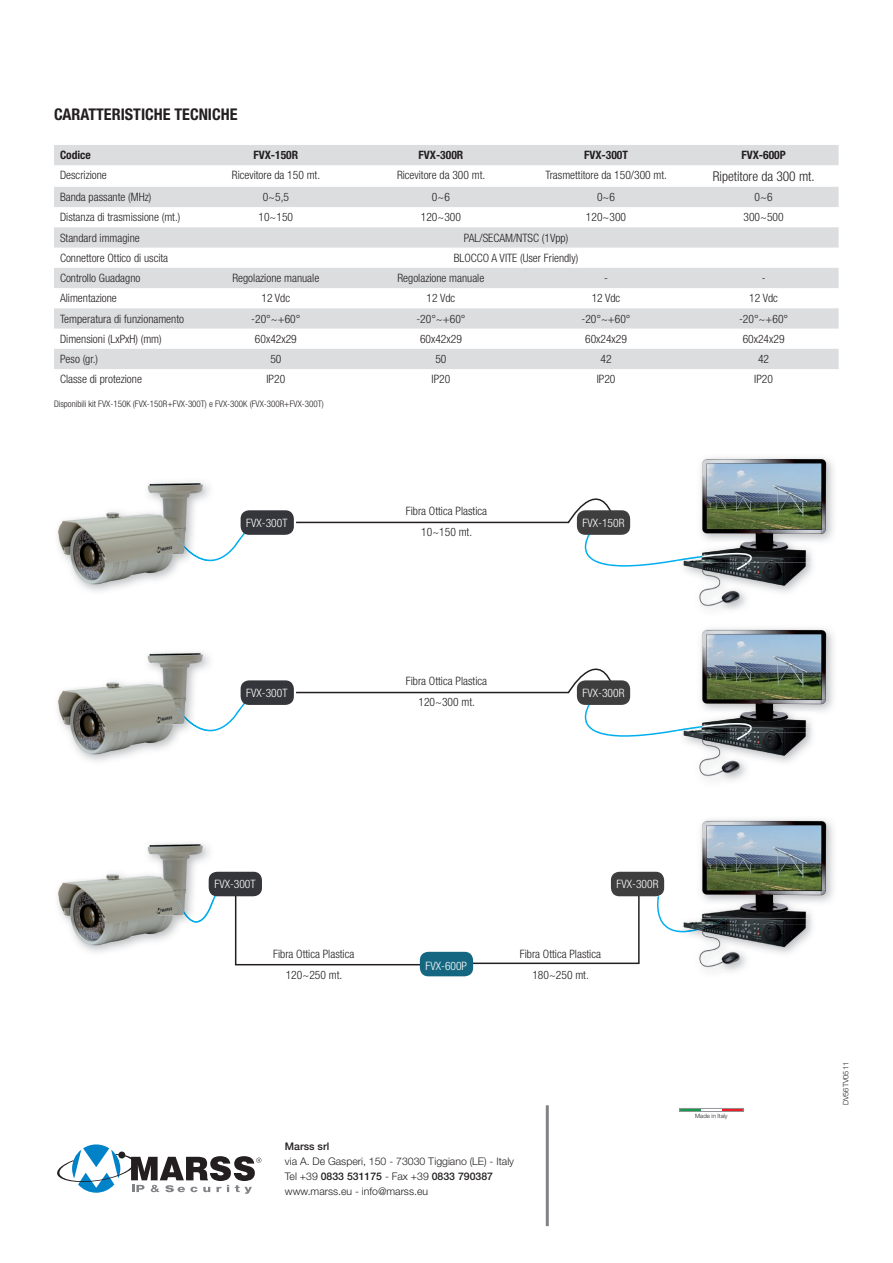
<style>
.page{position:relative;width:893px;height:1263px;background:#fff}
.page>*{position:absolute;margin:0;border:0;box-sizing:border-box;transform-origin:0 0}
.t1{font:700 condensed 16.2px "Helvetica Neue LT Std";color:#231f20}
.t2{font:300 condensed 13.5px "Helvetica Neue LT Std";color:#231f20}
.t3{font:300 condensed 11.55px/21px "Helvetica Neue LT Std";color:#231f20;text-align:center}
.t4{font:300 condensed 11.55px "Helvetica Neue LT Std";color:#fff}
.t5{font:700 condensed 11.55px "Helvetica Neue LT Std";color:#231f20}
.t6{font:300 10.5px/15px "Helvetica Neue LT Std";color:#231f20}
.t7{font:500 10.5px "Helvetica Neue LT Std";color:#231f20}
.t8{font:300 condensed 9px "Helvetica Neue LT Std";color:#231f20}
.t9{font:300 7.5px "Helvetica Neue LT Std";color:#231f20}
.t10{font:300 6px "Helvetica Neue LT Std";color:#231f20}
.s1{font-weight:500}
</style>
<div class="page">
<svg style="left:471px;top:890px;width:169px;height:75px"></svg>
<svg style="left:234px;top:892px;width:191px;height:74px"></svg>
<hr style="left:546px;top:1105px;width:3px;height:121px;background:#808285">
<svg style="left:54px;top:145px;width:785px;height:224px;fill:#dcdddf"></svg>
<div style="left:679px;top:1108px;width:64px;height:3px;border:1px solid #939598"></div>
<div style="left:241px;top:510px;width:53px;height:25px;background:#34363b;border-radius:9px"></div>
<svg style="left:208px;top:527px;width:42px;height:34px"></svg>
<img style="left:57px;top:482px;width:151px;height:108px">
<img style="left:177px;top:538px;width:31px;height:23px">
<img style="left:685px;top:563px;width:127px;height:46px">
<svg style="left:296px;top:476px;width:456px;height:94px"></svg>
<img style="left:697px;top:542px;width:115px;height:21px">
<img style="left:697px;top:556px;width:55px;height:7px">
<img style="left:699px;top:455px;width:129px;height:89px">
<img style="left:699px;top:542px;width:117px;height:15px">
<img style="left:699px;top:553px;width:53px;height:4px">
<div style="left:241px;top:680px;width:53px;height:25px;background:#34363b;border-radius:9px"></div>
<svg style="left:208px;top:697px;width:42px;height:34px"></svg>
<img style="left:57px;top:652px;width:151px;height:108px">
<img style="left:177px;top:708px;width:31px;height:23px">
<img style="left:685px;top:733px;width:127px;height:46px">
<svg style="left:296px;top:647px;width:456px;height:93px"></svg>
<img style="left:697px;top:712px;width:115px;height:21px">
<img style="left:697px;top:726px;width:55px;height:7px">
<img style="left:699px;top:626px;width:129px;height:88px">
<img style="left:699px;top:712px;width:117px;height:15px">
<img style="left:699px;top:723px;width:53px;height:4px">
<div style="left:209px;top:872px;width:53px;height:24px;background:#34363b;border-radius:9px"></div>
<img style="left:208px;top:872px;width:6px;height:42px">
<img style="left:57px;top:843px;width:151px;height:109px">
<img style="left:177px;top:900px;width:31px;height:23px">
<div style="left:611px;top:872px;width:53px;height:24px;background:#3e3e3f;border-radius:9px"></div>
<img style="left:679px;top:924px;width:133px;height:47px">
<img style="left:726px;top:918px;width:86px;height:6px">
<img style="left:699px;top:817px;width:129px;height:88px">
<img style="left:726px;top:903px;width:90px;height:15px">
<svg style="left:657px;top:896px;width:69px;height:36px"></svg>
<div style="left:420px;top:952px;width:53px;height:24px;background:#156781;border-radius:9px"></div>
<svg style="left:57px;top:1144px;width:204px;height:50px"></svg>
<h1 class="t1" style="left:54px;top:105px;width:185px">CARATTERISTICHE TECNICHE</h1>
<p class="t5" style="left:60px;top:148px;width:32px">Codice</p>
<p class="t5" style="left:253px;top:148px;width:46px">FVX-150R</p>
<p class="t5" style="left:418px;top:148px;width:46px">FVX-300R</p>
<p class="t5" style="left:584px;top:148px;width:45px">FVX-300T</p>
<p class="t5" style="left:741px;top:148px;width:46px">FVX-600P</p>
<p class="t3" style="left:60px;top:165px;width:48px">Descrizione</p>
<p class="t3" style="left:232px;top:165px;width:90px">Ricevitore da 150 mt.</p>
<p class="t3" style="left:397px;top:165px;width:90px">Ricevitore da 300 mt.</p>
<p class="t3" style="left:545px;top:165px;width:123px">Trasmettitore da 150/300 mt.</p>
<p class="t2" style="left:713px;top:168px;width:103px">Ripetitore da 300 mt.</p>
<p class="t3" style="left:60px;top:186px;width:93px">Banda passante (MHz)</p>
<p class="t3" style="left:263px;top:186px;width:28px">0~5,5</p>
<p class="t3" style="left:432px;top:186px;width:20px">0~6</p>
<p class="t3" style="left:597px;top:186px;width:20px">0~6</p>
<p class="t3" style="left:755px;top:186px;width:20px">0~6</p>
<p class="t3" style="left:60px;top:207px;width:122px">Distanza di trasmissione (mt.)</p>
<p class="t3" style="left:258px;top:207px;width:36px">10~150</p>
<p class="t3" style="left:421px;top:207px;width:42px">120~300</p>
<p class="t3" style="left:586px;top:207px;width:42px">120~300</p>
<p class="t3" style="left:743px;top:207px;width:42px">300~500</p>
<p class="t3" style="left:60px;top:227px;width:81px">Standard immagine</p>
<p class="t3" style="left:464px;top:227px;width:106px">PAL/SECAM/NTSC (1Vpp)</p>
<p class="t3" style="left:60px;top:247px;width:110px">Connettore Ottico di uscita</p>
<p class="t3" style="left:454px;top:247px;width:126px">BLOCCO A VITE (User Friendly)</p>
<p class="t3" style="left:60px;top:267px;width:82px">Controllo Guadagno</p>
<p class="t3" style="left:232px;top:267px;width:88px">Regolazione manuale</p>
<p class="t3" style="left:398px;top:267px;width:88px">Regolazione manuale</p>
<p class="t3" style="left:604px;top:267px;width:5px">-</p>
<p class="t3" style="left:762px;top:267px;width:5px">-</p>
<p class="t3" style="left:60px;top:288px;width:58px">Alimentazione</p>
<p class="t3" style="left:262px;top:288px;width:30px">12 Vdc</p>
<p class="t3" style="left:427px;top:288px;width:30px">12 Vdc</p>
<p class="t3" style="left:592px;top:288px;width:30px">12 Vdc</p>
<p class="t3" style="left:749px;top:288px;width:30px">12 Vdc</p>
<p class="t3" style="left:60px;top:308px;width:126px">Temperatura di funzionamento</p>
<p class="t3" style="left:251px;top:308px;width:51px">-20°~+60°</p>
<p class="t3" style="left:416px;top:308px;width:51px">-20°~+60°</p>
<p class="t3" style="left:581px;top:308px;width:51px">-20°~+60°</p>
<p class="t3" style="left:739px;top:308px;width:51px">-20°~+60°</p>
<p class="t3" style="left:60px;top:328px;width:103px">Dimensioni (LxPxH) (mm)</p>
<p class="t3" style="left:255px;top:328px;width:43px">60x42x29</p>
<p class="t3" style="left:420px;top:328px;width:43px">60x42x29</p>
<p class="t3" style="left:585px;top:328px;width:43px">60x24x29</p>
<p class="t3" style="left:743px;top:328px;width:43px">60x24x29</p>
<p class="t3" style="left:60px;top:348px;width:40px">Peso (gr.)</p>
<p class="t3" style="left:270px;top:348px;width:13px">50</p>
<p class="t3" style="left:435px;top:348px;width:13px">50</p>
<p class="t3" style="left:600px;top:348px;width:13px">42</p>
<p class="t3" style="left:758px;top:348px;width:13px">42</p>
<p class="t3" style="left:60px;top:369px;width:83px">Classe di protezione</p>
<p class="t3" style="left:267px;top:369px;width:20px">IP20</p>
<p class="t3" style="left:432px;top:369px;width:20px">IP20</p>
<p class="t3" style="left:597px;top:369px;width:20px">IP20</p>
<p class="t3" style="left:754px;top:369px;width:20px">IP20</p>
<p class="t8" style="left:54px;top:399px;width:271px">Disponibili kit FVX-150K (FVX-150R+FVX-300T) e FVX-300K (FVX-300R+FVX-300T)</p>
<p class="t3" style="left:406px;top:500px;width:83px">Fibra Ottica Plastica<br>10~150 mt.</p>
<p class="t4" style="left:246px;top:516px;width:43px">FVX-300T</p>
<p class="t4" style="left:583px;top:516px;width:43px">FVX-150R</p>
<p class="t3" style="left:406px;top:670px;width:83px">Fibra Ottica Plastica<br>120~300 mt.</p>
<p class="t4" style="left:246px;top:686px;width:43px">FVX-300T</p>
<p class="t4" style="left:583px;top:686px;width:43px">FVX-300R</p>
<p class="t4" style="left:214px;top:878px;width:43px">FVX-300T</p>
<p class="t4" style="left:617px;top:878px;width:43px">FVX-300R</p>
<p class="t3" style="left:273px;top:943px;width:83px">Fibra Ottica Plastica<br>120~250 mt.</p>
<p class="t4" style="left:426px;top:959px;width:43px">FVX-600P</p>
<p class="t3" style="left:520px;top:943px;width:83px">Fibra Ottica Plastica<br>180~250 mt.</p>
<p class="t7" style="left:285px;top:1140px;width:46px">Marss srl</p>
<p class="t6" style="left:285px;top:1154px;width:231px">via A. De Gasperi, 150 - 73030 Tiggiano (LE) - Italy<br>Tel +39 <span class="s1">0833 531175</span> - Fax +39 <span class="s1">0833 790387 </span>www.marss.eu - info@marss.eu</p>
<p class="t10" style="left:695px;top:1112px;width:34px">Made in Italy</p>
<p class="t9" style="left:841px;top:1105px;width:45px;rotate:-90deg">DV56TV0511</p>
</div>
